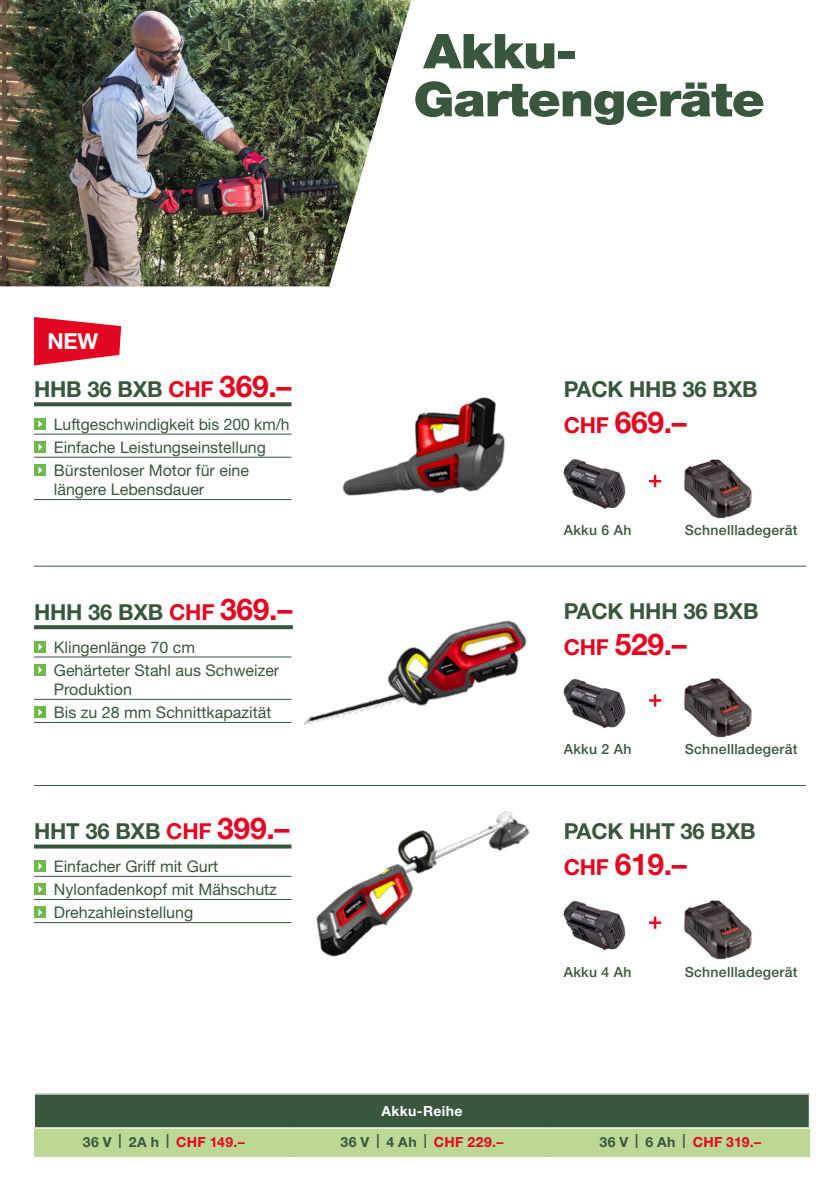
<style>
.page{position:relative;width:840px;height:1191px;background:#fff}
.page>*{position:absolute;margin:0;border:0;box-sizing:border-box;transform-origin:0 0}
.t1{font:900 48px/48px "Helvetica Neue LT Std";letter-spacing:-.02em;color:#39573d;scale:1.1 1}
.t2{font:700 30px "Helvetica Neue LT Std";letter-spacing:-.01em;color:#e40521}
.t3{font:700 22px "Helvetica Neue LT Std";letter-spacing:-.01em;color:#39573d}
.t4{font:700 22px "Helvetica Neue LT Std";color:#fff}
.t5{font:16px/23.2px "Helvetica Neue LT Std";color:#39573d}
.t6{font:500 14px "Helvetica Neue LT Std";letter-spacing:.02em;color:#39573d}
.t7{font:700 14px "Helvetica Neue LT Std";letter-spacing:.03em;color:#39573d}
.t8{font:700 14px "Helvetica Neue LT Std";letter-spacing:.025em;color:#fff}
.s1{color:#e40521}
.s2{font-size:30px;color:#e40521}
.s3{font-size:22px}
</style>
<div class="page">
<img style="left:342px;top:397px;width:163px;height:99px">
<img style="left:303px;top:620px;width:224px;height:105px">
<img style="left:316px;top:811px;width:214px;height:146px">
<img style="left:0;top:0;width:411px;height:286px">
<img style="left:660px;top:459px;width:92px;height:60px">
<img style="left:660px;top:678px;width:92px;height:60px">
<img style="left:660px;top:900px;width:92px;height:60px">
<img style="left:563px;top:459px;width:63px;height:50px">
<img style="left:563px;top:679px;width:63px;height:50px">
<img style="left:563px;top:901px;width:63px;height:50px">
<hr style="left:34px;top:566px;width:771px;height:1px;background:#39573d">
<hr style="left:34px;top:785px;width:771px;height:1px;background:#39573d">
<svg style="left:649px;top:475px;width:11px;height:12px"></svg>
<svg style="left:34px;top:317px;width:87px;height:48px"></svg>
<svg style="left:649px;top:694px;width:11px;height:12px"></svg>
<svg style="left:649px;top:916px;width:11px;height:12px"></svg>
<svg style="left:34px;top:402px;width:257px;height:4px"></svg>
<hr style="left:34px;top:434px;width:257px;height:1px;background:#39573d">
<hr style="left:34px;top:457px;width:257px;height:1px;background:#39573d">
<hr style="left:34px;top:499px;width:257px;height:1px;background:#39573d">
<div style="left:34px;top:418px;width:12px;height:12px;background:#71b84c"></div>
<svg style="left:39px;top:421px;width:3px;height:6px"></svg>
<div style="left:34px;top:441px;width:12px;height:12px;background:#71b84c"></div>
<svg style="left:39px;top:444px;width:3px;height:6px"></svg>
<div style="left:34px;top:464px;width:12px;height:12px;background:#71b84c"></div>
<svg style="left:39px;top:467px;width:3px;height:7px"></svg>
<svg style="left:34px;top:625px;width:259px;height:4px"></svg>
<hr style="left:34px;top:656px;width:257px;height:1px;background:#39573d">
<hr style="left:34px;top:699px;width:257px;height:1px;background:#39573d">
<hr style="left:34px;top:722px;width:257px;height:1px;background:#39573d">
<div style="left:34px;top:641px;width:12px;height:11px;background:#71b84c"></div>
<svg style="left:39px;top:643px;width:3px;height:7px"></svg>
<div style="left:34px;top:664px;width:12px;height:12px;background:#71b84c"></div>
<svg style="left:39px;top:667px;width:3px;height:6px"></svg>
<div style="left:34px;top:706px;width:12px;height:12px;background:#71b84c"></div>
<svg style="left:39px;top:709px;width:3px;height:7px"></svg>
<svg style="left:34px;top:844px;width:257px;height:4px"></svg>
<hr style="left:34px;top:876px;width:257px;height:1px;background:#39573d">
<hr style="left:34px;top:899px;width:257px;height:1px;background:#39573d">
<hr style="left:34px;top:922px;width:257px;height:1px;background:#39573d">
<div style="left:34px;top:860px;width:12px;height:12px;background:#71b84c"></div>
<svg style="left:39px;top:863px;width:3px;height:7px"></svg>
<div style="left:34px;top:883px;width:12px;height:12px;background:#71b84c"></div>
<svg style="left:39px;top:886px;width:3px;height:7px"></svg>
<div style="left:34px;top:906px;width:12px;height:12px;background:#71b84c"></div>
<svg style="left:39px;top:909px;width:3px;height:7px"></svg>
<div style="left:35px;top:1094px;width:774px;height:34px;background:#39573d"></div>
<hr style="left:808px;top:1094px;width:1px;height:33px;background:#fff">
<hr style="left:34px;top:1127px;width:259px;height:1px;background:#fff">
<hr style="left:293px;top:1127px;width:258px;height:1px;background:#fff">
<hr style="left:551px;top:1127px;width:258px;height:1px;background:#fff">
<hr style="left:551px;top:1155px;width:258px;height:2px;background:#bcd894">
<hr style="left:293px;top:1155px;width:258px;height:2px;background:#bcd894">
<div style="left:34px;top:1128px;width:775px;height:27px;background:#bcd894"></div>
<hr style="left:34px;top:1155px;width:259px;height:2px;background:#bcd894">
<h3 class="t4" style="left:47px;top:328px;width:52px">NEW</h3>
<h3 class="t3" style="left:34px;top:375px;width:259px">HHB 36 BXB <span class="s1">CHF</span> <span class="s2">369.–</span></h3>
<p class="t5" style="left:54px;top:412px;width:237px">Luftgeschwindigkeit bis 200 km/h<br>Einfache Leistungseinstellung<br>Bürstenloser Motor für eine</p>
<p class="t5" style="left:54px;top:478px;width:152px">längere Lebensdauer</p>
<h3 class="t3" style="left:34px;top:598px;width:260px">HHH 36 BXB <span class="s1">CHF</span> <span class="s2">369.–</span></h3>
<p class="t5" style="left:54px;top:635px;width:227px">Klingenlänge 70 cm<br>Gehärteter Stahl aus Schweizer</p>
<p class="t5" style="left:54px;top:677px;width:219px">Produktion<br>Bis zu 28 mm Schnittkapazität</p>
<h3 class="t3" style="left:34px;top:817px;width:257px">HHT 36 BXB <span class="s1">CHF</span> <span class="s2">399.–</span></h3>
<p class="t5" style="left:54px;top:854px;width:224px">Einfacher Griff mit Gurt<br>Nylonfadenkopf mit Mähschutz<br>Drehzahleinstellung</p>
<h1 class="t1" style="left:413px;top:27px;width:321px">Akku-<br>Gartengeräte</h1>
<h3 class="t3" style="left:563px;top:375px;width:195px">PACK HHB 36 BXB</h3>
<h2 class="t2" style="left:563px;top:403px;width:125px"><span class="s3">CHF</span> 669.–</h2>
<p class="t6" style="left:563px;top:522px;width:69px">Akku 6 Ah</p>
<p class="t6" style="left:684px;top:522px;width:114px">Schnellladegerät</p>
<h3 class="t3" style="left:563px;top:598px;width:196px">PACK HHH 36 BXB</h3>
<h2 class="t2" style="left:563px;top:626px;width:125px"><span class="s3">CHF</span> 529.–</h2>
<p class="t6" style="left:563px;top:741px;width:69px">Akku 2 Ah</p>
<p class="t6" style="left:684px;top:741px;width:114px">Schnellladegerät</p>
<h3 class="t3" style="left:563px;top:817px;width:193px">PACK HHT 36 BXB</h3>
<h2 class="t2" style="left:563px;top:845px;width:125px"><span class="s3">CHF</span> 619.–</h2>
<p class="t8" style="left:381px;top:1102px;width:83px">Akku-Reihe</p>
<p class="t6" style="left:563px;top:963px;width:69px">Akku 4 Ah</p>
<p class="t6" style="left:684px;top:963px;width:114px">Schnellladegerät</p>
<p class="t7" style="left:83px;top:1133px;width:163px">36 V | 2A h | <span class="s1">CHF 149.–</span></p>
<p class="t7" style="left:340px;top:1133px;width:164px">36 V | 4 Ah | <span class="s1">CHF 229.–</span></p>
<p class="t7" style="left:599px;top:1133px;width:163px">36 V | 6 Ah | <span class="s1">CHF 319.–</span></p>
</div>
